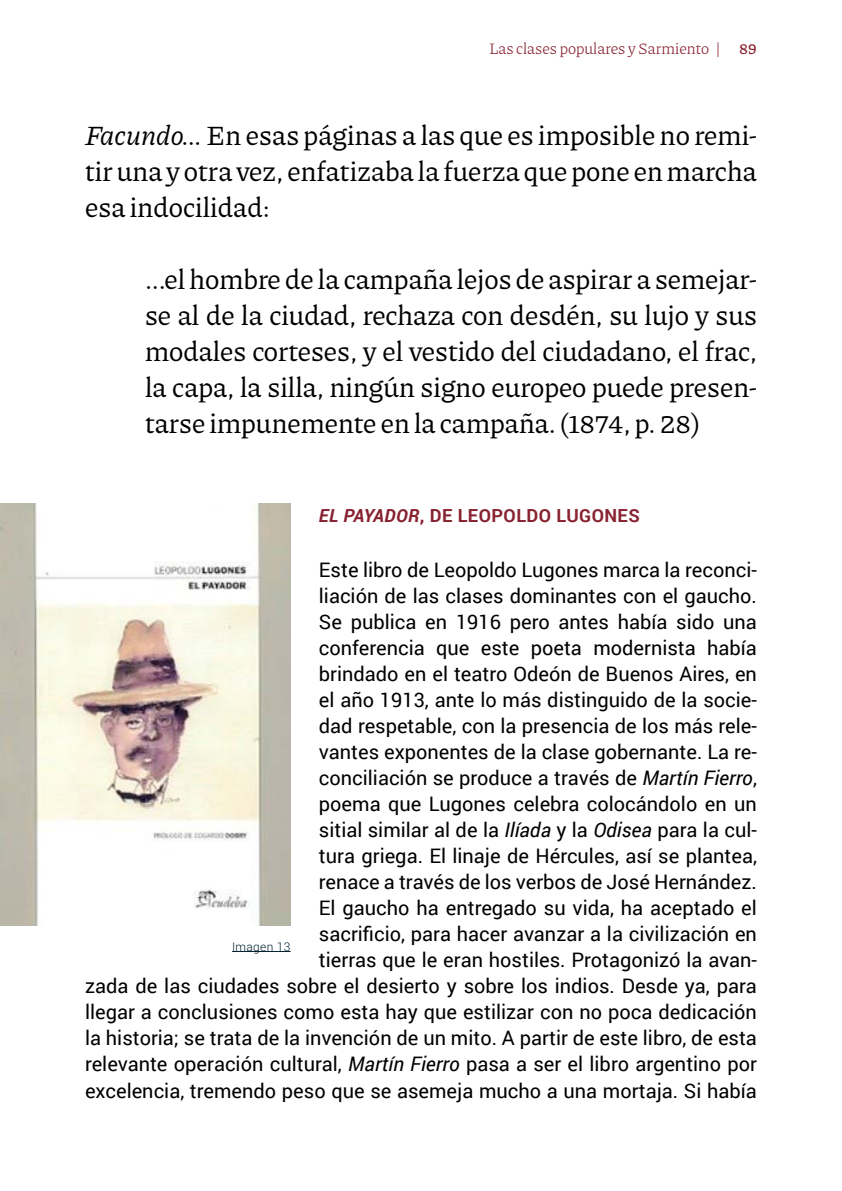
<style>
.page{position:relative;width:842px;height:1191px;background:#fff}
.page>*{position:absolute;margin:0;border:0;box-sizing:border-box;transform-origin:0 0}
.t1{font:28px/36px "Piazzolla";color:#000;text-align:justify}
.t2{font:20px/26px "Roboto";color:#000;text-align:right}
.t3{font:700 18px "Roboto";letter-spacing:.025em;color:#882231}
.t4{font:300 16px "Piazzolla";color:#882231}
.t5{font:300 12px "Roboto";letter-spacing:.025em;color:#022231}
.s1{font-weight:400}
.s2{font-weight:500}
.s3{font-style:italic}
</style>
<div class="page">
<img style="left:0;top:503px;width:291px;height:422px">
<hr style="left:232px;top:951px;width:59px;height:1px;background:#022231">
<p class="t4" style="left:489px;top:39px;width:269px">Las clases populares y Sarmiento <span class="s1">|</span> <span class="s2">89</span></p>
<h1 class="t1" style="left:85px;top:116px;width:673px"><span class="s3">Facundo…</span> En esas páginas a las que es imposible no remi&shy;tir una y otra vez, enfatizaba la fuerza que pone en marcha esa indocilidad:</h1>
<p class="t1" style="left:145px;top:260px;width:613px">...el hombre de la campaña lejos de aspirar a semejar&shy;se al de la ciudad, rechaza con desdén, su lujo y sus modales corteses, y el vestido del ciudadano, el frac, la capa, la silla, ningún signo europeo puede presen&shy;tarse impunemente en la campaña. (1874, p. 28)</p>
<p class="t3" style="left:319px;top:503px;width:322px"><span class="s3">EL PAYADOR</span>, DE LEOPOLDO LUGONES</p>
<p class="t2" style="left:85px;top:556px;width:673px">Este libro de Leopoldo Lugones marca la reconci-<br>liación de las clases dominantes con el gaucho.<br>Se publica en 1916 pero antes había sido una<br>conferencia que este poeta modernista había<br>brindado en el teatro Odeón de Buenos Aires, en<br>el año 1913, ante lo más distinguido de la socie-<br>dad respetable, con la presencia de los más rele-<br>vantes exponentes de la clase gobernante. La re-<br>conciliación se produce a través de <span class="s3">Martín Fierro</span>,<br>poema que Lugones celebra colocándolo en un<br>sitial similar al de la <span class="s3">Ilíada</span> y la <span class="s3">Odisea</span> para la cul-<br>tura griega. El linaje de Hércules, así se plantea,<br>renace a través de los verbos de José Hernández.<br>El gaucho ha entregado su vida, ha aceptado el<br>sacrificio, para hacer avanzar a la civilización en<br>tierras que le eran hostiles. Protagonizó la avan-<br>zada de las ciudades sobre el desierto y sobre los indios. Desde ya, para llegar a conclusiones como esta hay que estilizar con no poca dedicación la historia; se trata de la invención de un mito. A partir de este libro, de esta relevante operación cultural, <span class="s3">Martín Fierro</span> pasa a ser el libro argentino por excelencia, tremendo peso que se asemeja mucho a una mortaja. Si había</p>
<p class="t5" style="left:232px;top:938px;width:60px">Imagen 13</p>
</div>
